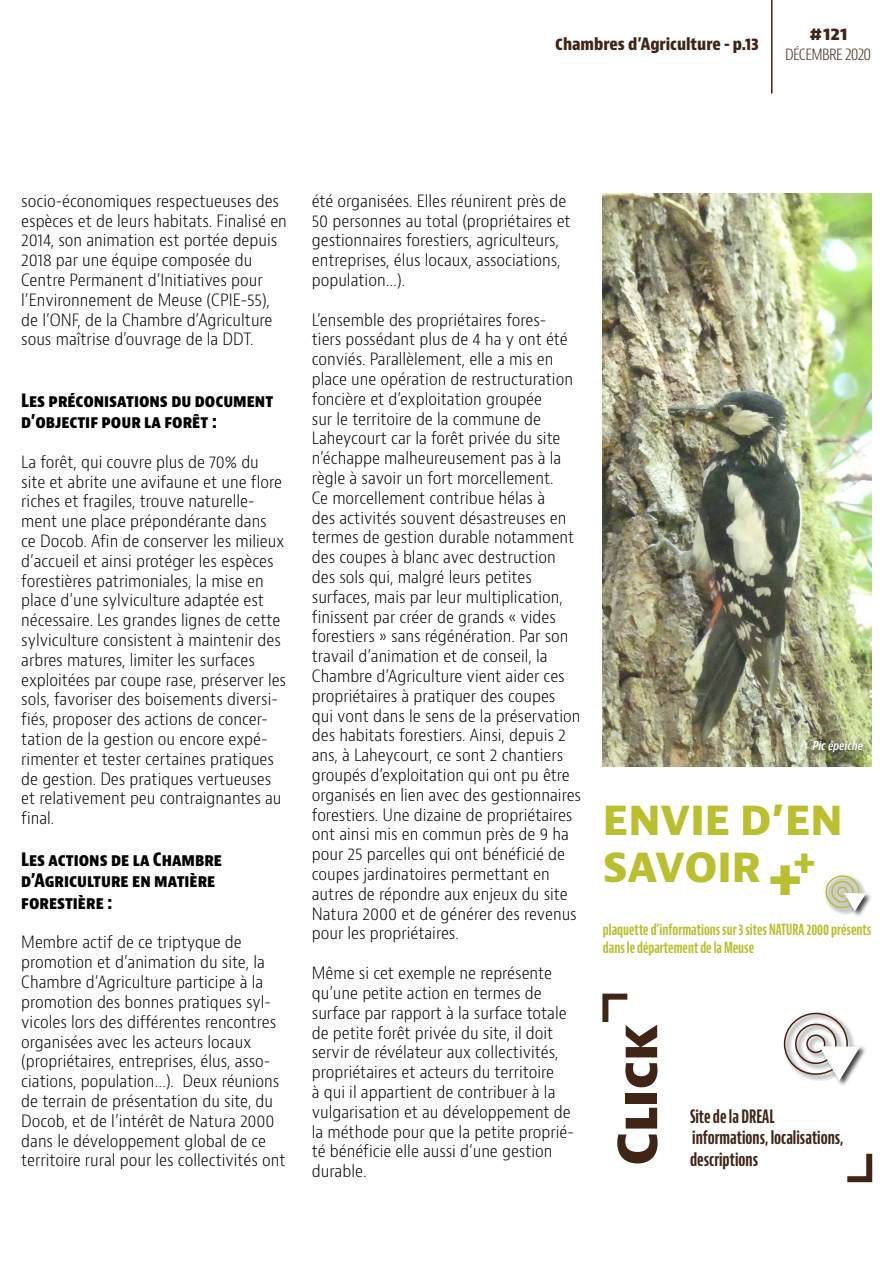
<style>
.page{position:relative;width:893px;height:1263px;background:#fff}
.page>*{position:absolute;margin:0;border:0;box-sizing:border-box;transform-origin:0 0}
.t1{font:800 52.5px "Bernina Sans";color:#402516}
.t2{font:800 52.5px "Bernina Sans";color:#babf2f}
.t3{font:800 39px/46.8px "Bernina Sans";color:#babf2f}
.t4{font:700 condensed 18px/21.6px "Bernino Sans";color:#000}
.t5{font:700 extra-condensed 18px/21.6px "Bernino Sans";color:#402516}
.t6{font:300 condensed 16.5px/19.8px "Bernino Sans";color:#000}
.t7{font:700 condensed 16.5px "Bernino Sans";color:#402516}
.t8{font:300 condensed 16.5px "Bernino Sans";letter-spacing:-.04em;color:#402516}
.t9{font:800 16.5px "Bernino Sans";color:#402516}
.t10{font:700 extra-condensed 15px/18px "Bernino Sans";color:#babf2f}
.t11{font:italic 600 condensed 12px "Bernino Sans";color:#fff}
</style>
<div class="page">
<hr style="left:771px;top:0;width:1px;height:94px;background:#402516">
<img style="left:602px;top:193px;width:270px;height:573px">
<svg style="left:808px;top:736px;width:64px;height:26px;background:#8b9367"></svg>
<div style="left:782px;top:1011px;width:85px;height:76px;background:#000;opacity:.75"></div>
<svg style="left:783px;top:1012px;width:77px;height:69px"></svg>
<svg style="left:602px;top:993px;width:26px;height:30px"></svg>
<svg style="left:847px;top:1153px;width:26px;height:30px"></svg>
<div style="left:824px;top:874px;width:49px;height:44px;background:#000;opacity:.75"></div>
<svg style="left:825px;top:874px;width:41px;height:37px"></svg>
<p class="t7" style="left:555px;top:34px;width:205px">Chambres d’Agriculture - p.13</p>
<p class="t9" style="left:809px;top:23px;width:40px">#121</p>
<p class="t8" style="left:785px;top:44px;width:88px">DÉCEMBRE 2020</p>
<p class="t6" style="left:21px;top:191px;width:267px">socio-économiques respectueuses des espèces et de leurs habitats. Finalisé en 2014, son animation est portée depuis 2018 par une équipe composée du Centre Permanent d’Initiatives pour l’Environnement de Meuse (CPIE-55), de l’ONF, de la Chambre d’Agriculture sous maîtrise d’ouvrage de la DDT.</p>
<p class="t4" style="left:21px;top:390px;width:253px">Les préconisations du document d’objectif pour la forêt :</p>
<p class="t6" style="left:21px;top:452px;width:266px">La forêt, qui couvre plus de 70% du site et abrite une avifaune et une flore riches et fragiles, trouve naturelle&shy;ment une place prépondérante dans<br>ce Docob. Afin de conserver les milieux d’accueil et ainsi protéger les espèces forestières patrimoniales, la mise en place d’une sylviculture adaptée est nécessaire. Les grandes lignes de cette sylviculture consistent à maintenir des arbres matures, limiter les surfaces exploitées par coupe rase, préserver les sols, favoriser des boisements diversi&shy;fiés, proposer des actions de concer&shy;tation de la gestion ou encore expé&shy;rimenter et tester certaines pratiques de gestion. Des pratiques vertueuses et relativement peu contraignantes au final.</p>
<p class="t4" style="left:21px;top:849px;width:202px">Les actions de la Chambre d’Agriculture en matière forestière :</p>
<p class="t6" style="left:21px;top:933px;width:266px">Membre actif de ce triptyque de promotion et d’animation du site, la Chambre d’Agriculture participe à la promotion des bonnes pratiques syl&shy;vicoles lors des différentes rencontres organisées avec les acteurs locaux (propriétaires, entreprises, élus, asso&shy;ciations, population…). Deux réunions de terrain de présentation du site, du Docob, et de l’intérêt de Natura 2000 dans le développement global de ce territoire rural pour les collectivités ont</p>
<p class="t6" style="left:312px;top:191px;width:260px">été organisées. Elles réunirent près de 50 personnes au total (propriétaires et gestionnaires forestiers, agriculteurs, entreprises, élus locaux, associations, population…).</p>
<p class="t6" style="left:312px;top:310px;width:271px">L’ensemble des propriétaires fores-<br>tiers possédant plus de 4 ha y ont été conviés. Parallèlement, elle a mis en place une opération de restructuration foncière et d’exploitation groupée<br>sur le territoire de la commune de Laheycourt car la forêt privée du site n’échappe malheureusement pas à la règle à savoir un fort morcellement.<br>Ce morcellement contribue hélas à<br>des activités souvent désastreuses en termes de gestion durable notamment des coupes à blanc avec destruction des sols qui, malgré leurs petites surfaces, mais par leur multiplication, finissent par créer de grands « vides forestiers » sans régénération. Par son travail d’animation et de conseil, la Chambre d’Agriculture vient aider ces propriétaires à pratiquer des coupes<br>qui vont dans le sens de la préservation des habitats forestiers. Ainsi, depuis 2 ans, à Laheycourt, ce sont 2 chantiers groupés d’exploitation qui ont pu être organisés en lien avec des gestionnaires forestiers. Une dizaine de propriétaires ont ainsi mis en commun près de 9 ha pour 25 parcelles qui ont bénéficié de coupes jardinatoires permettant en autres de répondre aux enjeux du site Natura 2000 et de générer des revenus pour les propriétaires.</p>
<p class="t6" style="left:312px;top:963px;width:264px">Même si cet exemple ne représente qu’une petite action en termes de surface par rapport à la surface totale de petite forêt privée du site, il doit servir de révélateur aux collectivités, propriétaires et acteurs du territoire<br>à qui il appartient de contribuer à la vulgarisation et au développement de la méthode pour que la petite proprié&shy;té bénéficie elle aussi d’une gestion durable.</p>
<p class="t11" style="left:812px;top:738px;width:52px">Pic épeiche</p>
<h2 class="t3" style="left:603px;top:798px;width:241px">ENVIE D’EN<br>SAVOIR</h2>
<h1 class="t2" style="left:767px;top:841px;width:51px">+<sup>+</sup></h1>
<p class="t10" style="left:603px;top:921px;width:270px">plaquette d’informations sur 3 sites NATURA 2000 présents dans le département de la Meuse</p>
<h1 class="t1" style="left:603px;top:1166px;width:144px;rotate:-90deg">Click</h1>
<p class="t5" style="left:690px;top:1106px;width:155px">Site de la DREAL informations, localisations, descriptions</p>
</div>
